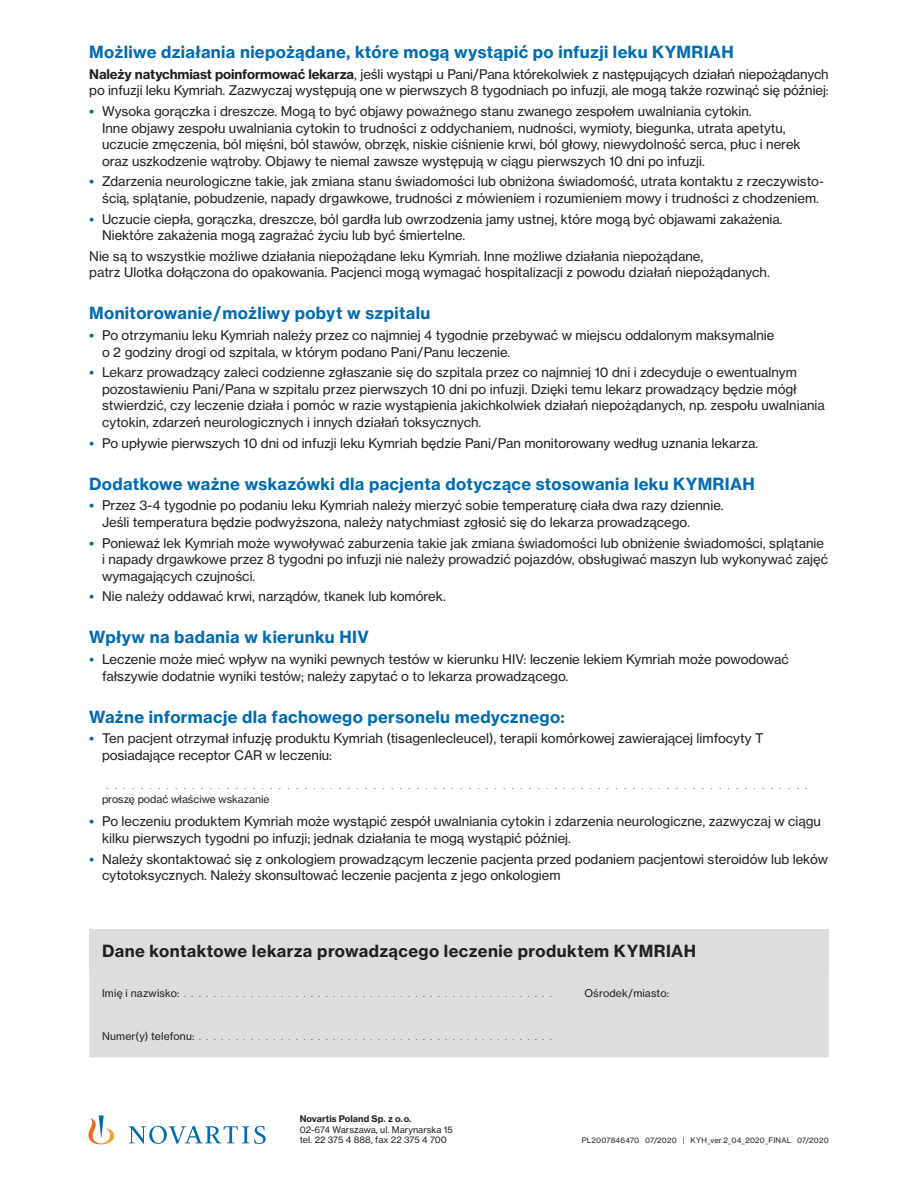
<style>
.page{position:relative;width:918px;height:1188px;background:#fff}
.page>*{position:absolute;margin:0;border:0;box-sizing:border-box;transform-origin:0 0}
.t1{font:700 16.5px "Volta Modern Text 75";letter-spacing:.02em;color:#006bb1}
.t2{font:700 16.5px "Volta Modern Text 75";letter-spacing:.02em;color:#231f20}
.t3{font:13.2px/16.5px "Volta Modern Text 55 Roman";color:#231f20}
.t4{font:10.5px "Volta Modern Text 55 Roman";color:#231f20}
.t5{font:10.5px "Volta Modern Text 55 Roman";letter-spacing:.02em;color:#231f20}
.t6{font:9px/10.5px "Volta Modern Text 55 Roman";letter-spacing:.005em;color:#231f20}
.t7{font:700 9px "Volta Modern Text 75";letter-spacing:.005em;color:#231f20}
.t8{font:7.8px "Volta Modern Text 55 Roman";color:#231f20}
.t9{font:7.5px "Volta Modern Text 55 Roman";letter-spacing:.02em;color:#231f20}
.t10{font:7.35px "Volta Modern Text 55 Roman";color:#231f20}
.s1{font-family:"Volta Modern Text 75";font-weight:700}
.s2{font-family:"Volta Modern Text 75";font-weight:700;color:#006bb1}
.s3{font-size:10.5px}
</style>
<div class="page">
<div style="left:89px;top:929px;width:740px;height:42px;background:#dcddde"></div>
<div style="left:89px;top:971px;width:740px;height:86px;background:#dcddde"></div>
<svg style="left:88px;top:1115px;width:178px;height:29px"></svg>
<p class="t1" style="left:89px;top:44px;width:646px">Możliwe działania niepożądane, które mogą wystąpić po infuzji leku KYMRIAH</p>
<p class="t3" style="left:89px;top:67px;width:741px"><span class="s1">Należy natychmiast poinformować lekarza</span>, jeśli wystąpi u Pani / Pana którekolwiek z następujących działań niepożądanych po infuzji leku Kymriah. Zazwyczaj występują one w pierwszych 8 tygodniach po infuzji, ale mogą także rozwinąć się później:</p>
<p class="t3" style="left:102px;top:104px;width:700px;text-indent:-13px"><span class="s2">•</span> Wysoka gorączka i dreszcze. Mogą to być objawy poważnego stanu zwanego zespołem uwalniania cytokin.<br>Inne objawy zespołu uwalniania cytokin to trudności z oddychaniem, nudności, wymioty, biegunka, utrata apetytu, uczucie zmęczenia, ból mięśni, ból stawów, obrzęk, niskie ciśnienie krwi, ból głowy, niewydolność serca, płuc i nerek oraz uszkodzenie wątroby. Objawy te niemal zawsze występują w ciągu pierwszych 10 dni po infuzji.</p>
<p class="t3" style="left:89px;top:174px;width:736px;text-align:center"><span class="s2">•</span> Zdarzenia neurologiczne takie, jak zmiana stanu świadomości lub obniżona świadomość, utrata kontaktu z rzeczywisto&shy;ścią, splątanie, pobudzenie, napady drgawkowe, trudności z mówieniem i rozumieniem mowy i trudności z chodzeniem.</p>
<p class="t3" style="left:102px;top:212px;width:682px;text-indent:-13px"><span class="s2">•</span> Uczucie ciepła, gorączka, dreszcze, ból gardła lub owrzodzenia jamy ustnej, które mogą być objawami zakażenia.<br>Niektóre zakażenia mogą zagrażać życiu lub być śmiertelne.</p>
<p class="t3" style="left:89px;top:249px;width:682px">Nie są to wszystkie możliwe działania niepożądane leku Kymriah. Inne możliwe działania niepożądane,<br>patrz Ulotka dołączona do opakowania. Pacjenci mogą wymagać hospitalizacji z powodu działań niepożądanych.</p>
<p class="t1" style="left:89px;top:306px;width:343px">Monitorowanie / możliwy pobyt w szpitalu</p>
<p class="t3" style="left:102px;top:328px;width:674px;text-indent:-13px"><span class="s2">•</span> Po otrzymaniu leku Kymriah należy przez co najmniej 4 tygodnie przebywać w miejscu oddalonym maksymalnie o 2 godziny drogi od szpitala, w którym podano Pani / Panu leczenie.</p>
<p class="t3" style="left:102px;top:365px;width:724px;text-indent:-13px"><span class="s2">•</span> Lekarz prowadzący zaleci codzienne zgłaszanie się do szpitala przez co najmniej 10 dni i zdecyduje o ewentualnym pozostawieniu Pani / Pana w szpitalu przez pierwszych 10 dni po infuzji. Dzięki temu lekarz prowadzący będzie mógł stwierdzić, czy leczenie działa i pomóc w razie wystąpienia jakichkolwiek działań niepożądanych, np. zespołu uwalniania cytokin, zdarzeń neurologicznych i innych działań toksycznych.</p>
<p class="t3" style="left:89px;top:436px;width:671px"><span class="s2">•</span> Po upływie pierwszych 10 dni od infuzji leku Kymriah będzie Pani / Pan monitorowany według uznania lekarza.</p>
<p class="t1" style="left:89px;top:476px;width:667px">Dodatkowe ważne wskazówki dla pacjenta dotyczące stosowania leku KYMRIAH</p>
<p class="t3" style="left:102px;top:498px;width:623px;text-indent:-13px"><span class="s2">•</span> Przez 3-4 tygodnie po podaniu leku Kymriah należy mierzyć sobie temperaturę ciała dwa razy dziennie.<br>Jeśli temperatura będzie podwyższona, należy natychmiast zgłosić się do lekarza prowadzącego.</p>
<p class="t3" style="left:102px;top:536px;width:728px;text-indent:-13px"><span class="s2">•</span> Ponieważ lek Kymriah może wywoływać zaburzenia takie jak zmiana świadomości lub obniżenie świadomości, splątanie i napady drgawkowe przez 8 tygodni po infuzji nie należy prowadzić pojazdów, obsługiwać maszyn lub wykonywać zajęć wymagających czujności.</p>
<p class="t3" style="left:89px;top:589px;width:358px"><span class="s2">•</span> Nie należy oddawać krwi, narządów, tkanek lub komórek.</p>
<p class="t1" style="left:89px;top:630px;width:281px">Wpływ na badania w kierunku HIV</p>
<p class="t3" style="left:102px;top:652px;width:688px;text-indent:-13px"><span class="s2">•</span> Leczenie może mieć wpływ na wyniki pewnych testów w kierunku HIV: leczenie lekiem Kymriah może powodować fałszywie dodatnie wyniki testów; należy zapytać o to lekarza prowadzącego.</p>
<p class="t1" style="left:89px;top:709px;width:477px">Ważne informacje dla fachowego personelu medycznego:</p>
<p class="t3" style="left:102px;top:731px;width:663px;text-indent:-13px"><span class="s2">•</span> Ten pacjent otrzymał infuzję produktu Kymriah (tisagenlecleucel), terapii komórkowej zawierającej limfocyty T posiadające receptor CAR w leczeniu:</p>
<p class="t8" style="left:107px;top:783px;width:702px">..................................................................................</p>
<p class="t4" style="left:102px;top:794px;width:169px">proszę podać właściwe wskazanie</p>
<p class="t3" style="left:102px;top:814px;width:720px;text-indent:-13px"><span class="s2">•</span> Po leczeniu produktem Kymriah może wystąpić zespół uwalniania cytokin i zdarzenia neurologiczne, zazwyczaj w ciągu kilku pierwszych tygodni po infuzji; jednak działania te mogą wystąpić później.</p>
<p class="t3" style="left:102px;top:852px;width:727px;text-indent:-13px"><span class="s2">•</span> Należy skontaktować się z onkologiem prowadzącym leczenie pacjenta przed podaniem pacjentowi steroidów lub leków cytotoksycznych. Należy skonsultować leczenie pacjenta z jego onkologiem</p>
<p class="t2" style="left:102px;top:943px;width:595px">Dane kontaktowe lekarza prowadzącego leczenie produktem KYMRIAH</p>
<p class="t10" style="left:102px;top:991px;width:451px"><span class="s3">Imię i nazwisko:</span> ..................................................</p>
<p class="t10" style="left:102px;top:1034px;width:451px"><span class="s3">Numer(y) telefonu:</span> ................................................</p>
<p class="t5" style="left:584px;top:988px;width:86px">Ośrodek / miasto:</p>
<p class="t7" style="left:300px;top:1115px;width:113px">Novartis Poland Sp. z o. o.</p>
<p class="t6" style="left:300px;top:1125px;width:155px">02-674 Warszawa, ul. Marynarska 15 tel. 22 375 4 888, fax 22 375 4 700</p>
<p class="t9" style="left:582px;top:1137px;width:248px">PL2007846470 07/2020 | KYH_ver.2_04_2020_FINAL 07/2020</p>
</div>
